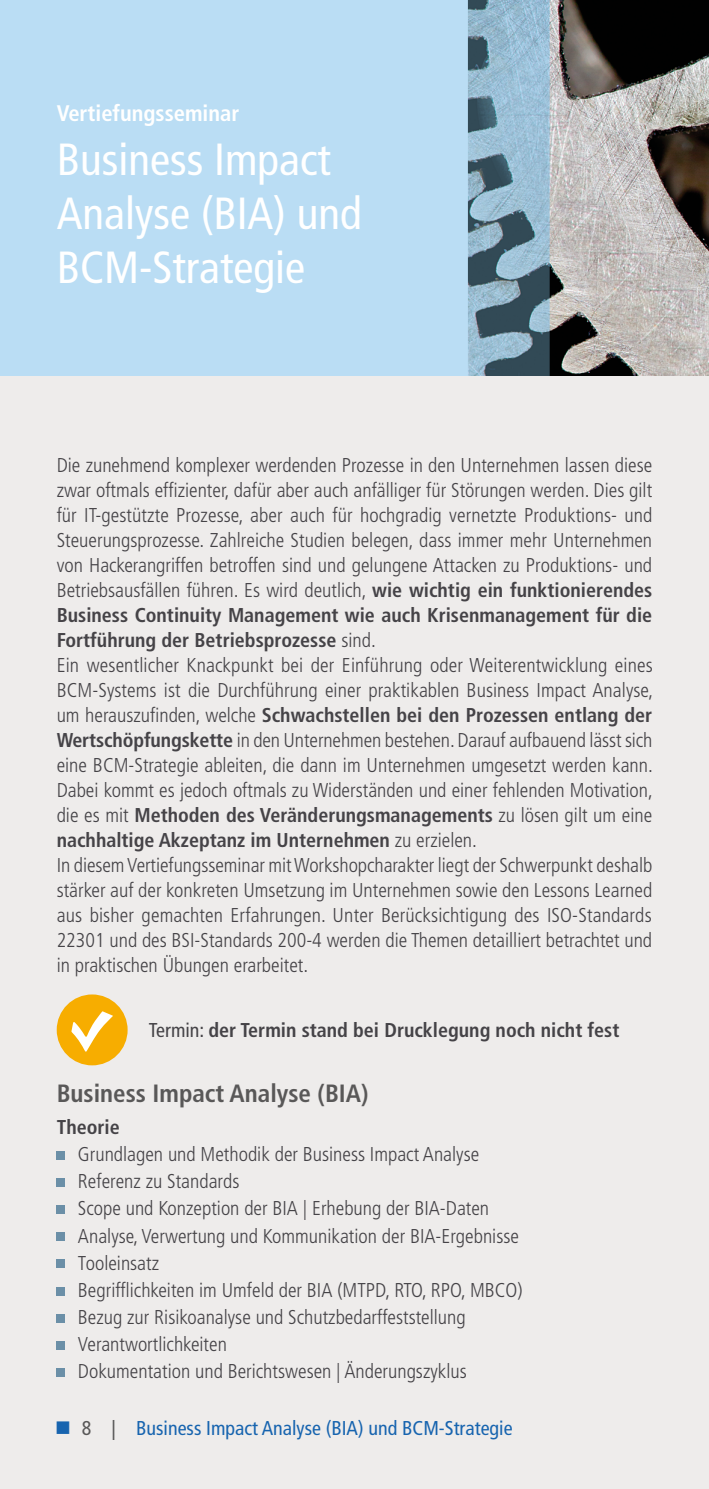
<style>
.page{position:relative;width:709px;height:1489px;background:#fff}
.page>*{position:absolute;margin:0;border:0;box-sizing:border-box;transform-origin:0 0}
.t1{font:condensed 45px/54px "Frutiger LT Std";color:#fff}
.t2{font:700 condensed 25px "Frutiger LT Std";color:#595858}
.t3{font:700 condensed 22.5px "Frutiger LT Std";color:#fff}
.t4{font:300 condensed 20px/25px "Frutiger LT Std";color:#454347}
.t5{font:700 condensed 20px "Frutiger LT Std";color:#454347}
.t6{font:condensed 20px "Frutiger LT Std";color:#1764af}
.s1{font-weight:700}
.s2{font-weight:400}
.s3{color:#595858}
</style>
<div class="page">
<div style="left:0;top:0;width:709px;height:1488px;background:#eeeceb"></div>
<img style="left:0;top:0;width:709px;height:376px">
<div style="left:57px;top:1151px;width:8px;height:8px;background:#6b8fa7"></div>
<div style="left:57px;top:1178px;width:8px;height:8px;background:#6b8fa7"></div>
<div style="left:57px;top:1205px;width:8px;height:8px;background:#6b8fa7"></div>
<div style="left:57px;top:1232px;width:8px;height:8px;background:#6b8fa7"></div>
<div style="left:57px;top:1259px;width:8px;height:8px;background:#6b8fa7"></div>
<div style="left:57px;top:1286px;width:8px;height:8px;background:#6b8fa7"></div>
<div style="left:57px;top:1313px;width:8px;height:9px;background:#6b8fa7"></div>
<div style="left:57px;top:1340px;width:8px;height:9px;background:#6b8fa7"></div>
<div style="left:57px;top:1368px;width:8px;height:8px;background:#6b8fa7"></div>
<div style="left:57px;top:994px;width:71px;height:71px;background:#f7ad00;border-radius:50%"></div>
<svg style="left:71px;top:1011px;width:42px;height:40px"></svg>
<p class="t3" style="left:57px;top:100px;width:184px">Vertiefungsseminar</p>
<h1 class="t1" style="left:57px;top:133px;width:307px">Business Impact<br>Analyse (BIA) und<br>BCM-Strategie</h1>
<p class="t4" style="left:57px;top:452px;width:598px">Die zunehmend komplexer werdenden Prozesse in den Unternehmen lassen diese zwar oftmals effizienter, dafür aber auch anfälliger für Störungen werden. Dies gilt für IT-gestützte Prozesse, aber auch für hochgradig vernetzte Produktions- und Steuerungsprozesse. Zahlreiche Studien belegen, dass immer mehr Unternehmen von Hackerangriffen betroffen sind und gelungene Attacken zu Produktions- und Betriebsausfällen führen. Es wird deutlich, <span class="s1">wie wichtig ein funktionierendes Business Continuity Management wie auch Krisenmanagement für die Fortführung der Betriebsprozesse</span> sind.<br>Ein wesentlicher Knackpunkt bei der Einführung oder Weiterentwicklung eines BCM-Systems ist die Durchführung einer praktikablen Business Impact Analyse, um herauszufinden, welche <span class="s1">Schwachstellen bei den Prozessen entlang der Wertschöpfungskette</span> in den Unternehmen bestehen. Darauf aufbauend lässt sich eine BCM-Strategie ableiten, die dann im Unternehmen umgesetzt werden kann.<br>Dabei kommt es jedoch oftmals zu Widerständen und einer fehlenden Motivation, die es mit <span class="s1">Methoden des Veränderungsmanagements</span> zu lösen gilt um eine <span class="s1">nachhaltige Akzeptanz im Unternehmen</span> zu erzielen.<br>In diesem Vertiefungsseminar mit Workshopcharakter liegt der Schwerpunkt deshalb stärker auf der konkreten Umsetzung im Unternehmen sowie den Lessons Learned aus bisher gemachten Erfahrungen. Unter Berücksichtigung des ISO-Standards 22301 und des BSI-Standards 200-4 werden die Themen detailliert betrachtet und in praktischen Übungen erarbeitet.</p>
<p class="t5" style="left:149px;top:1018px;width:472px"><span class="s2">Termin:</span> der Termin stand bei Drucklegung noch nicht fest</p>
<p class="t2" style="left:57px;top:1078px;width:313px">Business Impact Analyse (BIA)</p>
<p class="t5" style="left:57px;top:1115px;width:64px">Theorie</p>
<p class="t4" style="left:78px;top:1140px;width:446px;line-height:27.2px">Grundlagen und Methodik der Business Impact Analyse Referenz zu Standards<br>Scope und Konzeption der BIA | Erhebung der BIA-Daten Analyse, Verwertung und Kommunikation der BIA-Ergebnisse Tooleinsatz<br>Begrifflichkeiten im Umfeld der BIA (MTPD, RTO, RPO, MBCO)<br>Bezug zur Risikoanalyse und Schutzbedarffeststellung Verantwortlichkeiten<br>Dokumentation und Berichtswesen | Änderungszyklus</p>
<p class="t6" style="left:57px;top:1415px;width:457px">■ <span class="s3">8 |</span> Business Impact Analyse (BIA) und BCM-Strategie</p>
</div>
